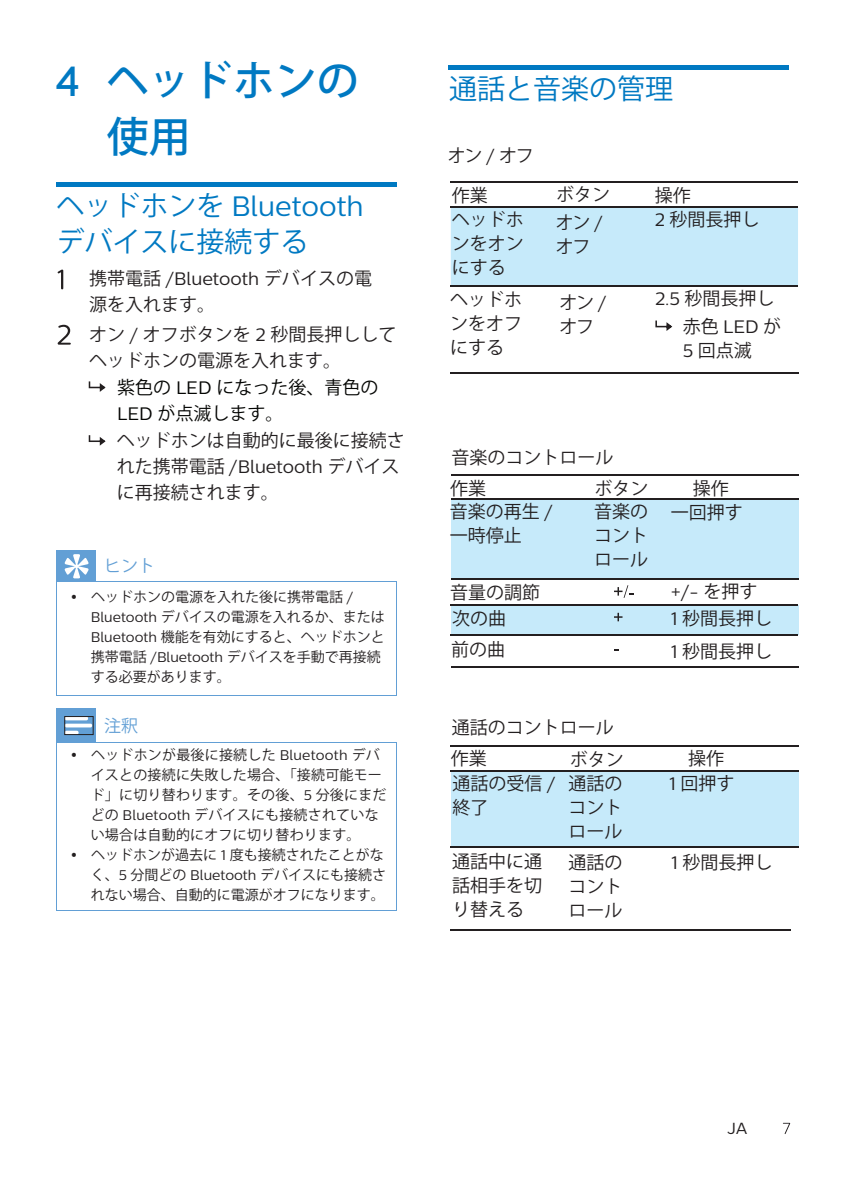
<style>
.page{position:relative;width:842px;height:1191px;background:#fff}
.page>*{position:absolute;margin:0;border:0;box-sizing:border-box;transform-origin:0 0}
.t1{font:500 42px/56px "Koz Go Pro";color:#0079c2}
.t2{font:28px "Koz Go Pr 6 N";color:#0079c2}
.t3{font:28px "Centrale Sans";color:#0079c2}
.t4{font:18px/24px "Koz Go Pr 6 N";color:#231f20}
.t5{font:18px "Centrale Sans";color:#231f20}
.t6{font:17px "Koz Go Pr 6 N";color:#629fd5}
.t7{font:16px "Centrale Sans";color:#231f20}
.t8{font:14px/20px "Koz Go Pr 6 N";color:#231f20}
.s1{font-family:"Centrale Sans"}
.s2{font-family:"Koz Go Pr 6 N"}
.s3{color:#040503}
.s4{font-family:"Centrale Sans";color:#040503}
</style>
<div class="page">
<hr style="left:57px;top:182px;width:340px;height:4px;background:#0079c2">
<svg style="left:58px;top:269px;width:5px;height:20px"></svg>
<svg style="left:58px;top:325px;width:13px;height:20px"></svg>
<div style="left:451px;top:207px;width:347px;height:79px;background:#c6eafa"></div>
<hr style="left:451px;top:182px;width:96px;height:1px;background:#231f20">
<hr style="left:547px;top:182px;width:91px;height:1px;background:#231f20">
<hr style="left:638px;top:182px;width:160px;height:1px;background:#231f20">
<hr style="left:451px;top:206px;width:96px;height:1px;background:#231f20">
<hr style="left:547px;top:206px;width:91px;height:1px;background:#231f20">
<hr style="left:638px;top:206px;width:160px;height:1px;background:#231f20">
<hr style="left:451px;top:286px;width:96px;height:1px;background:#231f20">
<hr style="left:547px;top:286px;width:91px;height:1px;background:#231f20">
<hr style="left:638px;top:286px;width:160px;height:1px;background:#231f20">
<hr style="left:451px;top:372px;width:348px;height:1px;background:#231f20">
<svg style="left:655px;top:320px;width:17px;height:11px"></svg>
<div style="left:451px;top:605px;width:348px;height:29px;background:#c6eafa"></div>
<div style="left:451px;top:499px;width:348px;height:80px;background:#c6eafa"></div>
<hr style="left:451px;top:474px;width:348px;height:1px;background:#231f20">
<hr style="left:451px;top:499px;width:348px;height:1px;background:#231f20">
<hr style="left:451px;top:579px;width:348px;height:1px;background:#231f20">
<hr style="left:451px;top:604px;width:347px;height:1px;background:#231f20">
<hr style="left:451px;top:634px;width:347px;height:1px;background:#231f20">
<hr style="left:451px;top:666px;width:348px;height:1px;background:#231f20">
<svg style="left:614px;top:585px;width:20px;height:13px"></svg>
<div style="left:451px;top:770px;width:348px;height:76px;background:#c6eafa"></div>
<hr style="left:451px;top:745px;width:108px;height:1px;background:#231f20">
<hr style="left:559px;top:745px;width:114px;height:1px;background:#231f20">
<hr style="left:673px;top:745px;width:126px;height:1px;background:#231f20">
<hr style="left:451px;top:770px;width:108px;height:1px;background:#231f20">
<hr style="left:559px;top:770px;width:114px;height:1px;background:#231f20">
<hr style="left:673px;top:770px;width:126px;height:1px;background:#231f20">
<hr style="left:451px;top:846px;width:108px;height:1px;background:#231f20">
<hr style="left:559px;top:846px;width:114px;height:1px;background:#231f20">
<hr style="left:673px;top:846px;width:126px;height:1px;background:#231f20">
<hr style="left:451px;top:930px;width:108px;height:1px;background:#231f20">
<hr style="left:559px;top:930px;width:114px;height:1px;background:#231f20">
<hr style="left:673px;top:930px;width:118px;height:1px;background:#231f20">
<svg style="left:89px;top:381px;width:17px;height:11px"></svg>
<svg style="left:89px;top:435px;width:17px;height:11px"></svg>
<div style="left:57px;top:551px;width:38px;height:31px;background:#629fd5"></div>
<hr style="left:56px;top:582px;width:1px;height:113px;background:#629fd5">
<hr style="left:397px;top:582px;width:1px;height:113px;background:#629fd5">
<hr style="left:56px;top:695px;width:39px;height:1px;background:#629fd5">
<hr style="left:95px;top:695px;width:302px;height:1px;background:#629fd5">
<hr style="left:56px;top:551px;width:1px;height:31px;background:#629fd5">
<hr style="left:56px;top:550px;width:40px;height:1px;background:#629fd5">
<hr style="left:95px;top:551px;width:1px;height:30px;background:#629fd5">
<hr style="left:95px;top:581px;width:302px;height:1px;background:#629fd5">
<svg style="left:65px;top:554px;width:23px;height:24px"></svg>
<div style="left:57px;top:708px;width:38px;height:34px;background:#629fd5"></div>
<hr style="left:56px;top:742px;width:1px;height:169px;background:#629fd5">
<hr style="left:397px;top:743px;width:1px;height:168px;background:#629fd5">
<hr style="left:56px;top:910px;width:39px;height:1px;background:#629fd5">
<hr style="left:95px;top:910px;width:302px;height:1px;background:#629fd5">
<hr style="left:56px;top:709px;width:1px;height:33px;background:#629fd5">
<hr style="left:56px;top:708px;width:40px;height:1px;background:#629fd5">
<hr style="left:95px;top:709px;width:1px;height:33px;background:#629fd5">
<hr style="left:95px;top:742px;width:302px;height:1px;background:#629fd5">
<svg style="left:66px;top:718px;width:26px;height:15px"></svg>
<div style="left:64px;top:716px;width:30px;height:19px;border:1px solid #231f20"></div>
<hr style="left:448px;top:66px;width:341px;height:4px;background:#0079c2">
<svg style="left:614px;top:613px;width:8px;height:8px"></svg>
<svg style="left:783px;top:1122px;width:7px;height:12px"></svg>
<h1 class="t1" style="left:107px;top:55px;width:253px;text-indent:-51px"><span class="s1">4</span> ヘッドホンの使用</h1>
<h2 class="t3" style="left:56px;top:189px;width:309px"><span class="s2">ヘッドホンを</span> Bluetooth</h2>
<h2 class="t2" style="left:56px;top:225px;width:253px">デバイスに接続する</h2>
<p class="t4" style="left:89px;top:266px;width:284px;line-height:26px">携帯電話 <span class="s1">/Bluetooth</span> デバイスの電源を入れます。</p>
<p class="t4" style="left:89px;top:321px;width:309px;line-height:26px">オン <span class="s1">/</span> オフボタンを <span class="s1">2</span> 秒間長押ししてヘッドホンの電源を入れます。</p>
<p class="t4" style="left:117px;top:375px;width:289px;line-height:26.2px"><span class="s3">紫色の</span> <span class="s4">LED</span> <span class="s3">になった後、青色の<br></span><span class="s4">LED</span> <span class="s3">が点滅します。<br></span>ヘッドホンは自動的に最後に接続された携帯電話 <span class="s1">/Bluetooth</span> デバイスに再接続されます。</p>
<p class="t6" style="left:104px;top:556px;width:52px">ヒント</p>
<p class="t8" style="left:91px;top:587px;width:295px;text-indent:-20px">• ヘッドホンの電源を入れた後に携帯電話 <span class="s1">/<br>Bluetooth</span> デバイスの電源を入れるか、または<br><span class="s1">Bluetooth</span> 機能を有効にすると、ヘッドホンと携帯電話 <span class="s1">/Bluetooth</span> デバイスを手動で再接続する必要があります。</p>
<p class="t6" style="left:104px;top:716px;width:35px">注釈</p>
<p class="t8" style="left:91px;top:745px;width:297px;text-indent:-20px">• ヘッドホンが最後に接続した <span class="s1">Bluetooth</span> デバイスとの接続に失敗した場合、「接続可能モード」に切り替わります。その後、<span class="s1">5</span> 分後にまだどの <span class="s1">Bluetooth</span> デバイスにも接続されていない場合は自動的にオフに切り替わります。</p>
<p class="t8" style="left:91px;top:845px;width:297px;text-indent:-20px">• ヘッドホンが過去に <span class="s1">1</span> 度も接続されたことがなく、<span class="s1">5</span> 分間どの <span class="s1">Bluetooth</span> デバイスにも接続されない場合、自動的に電源がオフになります。</p>
<h2 class="t2" style="left:449px;top:73px;width:225px">通話と音楽の管理</h2>
<p class="t4" style="left:448px;top:144px;width:87px">オン <span class="s1">/</span> オフ</p>
<p class="t4" style="left:452px;top:184px;width:37px">作業</p>
<p class="t4" style="left:556px;top:183px;width:55px">ボタン</p>
<p class="t4" style="left:655px;top:184px;width:37px">操作</p>
<p class="t4" style="left:452px;top:208px;width:73px;text-align:justify">ヘッドホンをオンにする</p>
<p class="t4" style="left:655px;top:208px;width:106px"><span class="s1">2</span> 秒間長押し</p>
<p class="t4" style="left:450px;top:287px;width:73px;text-align:justify">ヘッドホンをオフにする</p>
<p class="t4" style="left:683px;top:285px;width:100px;line-height:27.2px;text-indent:-28px"><span class="s1">2.5</span> 秒間長押し赤色 <span class="s1">LED</span> が</p>
<p class="t4" style="left:556px;top:210px;width:49px">オン <span class="s1">/</span>オフ</p>
<p class="t4" style="left:560px;top:290px;width:49px">オン <span class="s1">/</span>オフ</p>
<p class="t4" style="left:683px;top:338px;width:70px"><span class="s1">5</span> 回点滅</p>
<p class="t4" style="left:450px;top:443px;width:165px;line-height:30.4px">音楽のコントロール作業</p>
<p class="t4" style="left:594px;top:477px;width:55px">ボタン</p>
<p class="t4" style="left:693px;top:476px;width:37px">操作</p>
<p class="t4" style="left:594px;top:500px;width:55px;text-align:justify">音楽のコントロール</p>
<p class="t4" style="left:450px;top:499px;width:105px">音楽の再生 <span class="s1">/</span>一時停止</p>
<p class="t4" style="left:671px;top:500px;width:73px">一回押す</p>
<p class="t5" style="left:671px;top:582px;width:88px">+/- <span class="s2">を押す</span></p>
<p class="t4" style="left:671px;top:602px;width:103px;line-height:33.2px"><span class="s1">1</span> 秒間長押し<br><span class="s1">1</span> 秒間長押し</p>
<p class="t4" style="left:450px;top:580px;width:91px;line-height:26px">音量の調節次の曲</p>
<p class="t4" style="left:451px;top:637px;width:55px">前の曲</p>
<p class="t4" style="left:451px;top:712px;width:164px;line-height:31px">通話のコントロール作業</p>
<p class="t4" style="left:570px;top:747px;width:55px">ボタン</p>
<p class="t4" style="left:688px;top:747px;width:37px">操作</p>
<p class="t4" style="left:453px;top:772px;width:105px">通話の受信 <span class="s1">/</span>終了</p>
<p class="t4" style="left:452px;top:849px;width:91px;text-align:justify">通話中に通話相手を切り替える</p>
<p class="t4" style="left:569px;top:772px;width:55px;text-align:justify">通話のコントロール</p>
<p class="t4" style="left:569px;top:851px;width:55px;text-align:justify">通話のコントロール</p>
<p class="t4" style="left:669px;top:772px;width:67px"><span class="s1">1</span> 回押す</p>
<p class="t4" style="left:671px;top:851px;width:103px"><span class="s1">1</span> 秒間長押し</p>
<p class="t7" style="left:727px;top:1119px;width:21px">JA</p>
</div>
